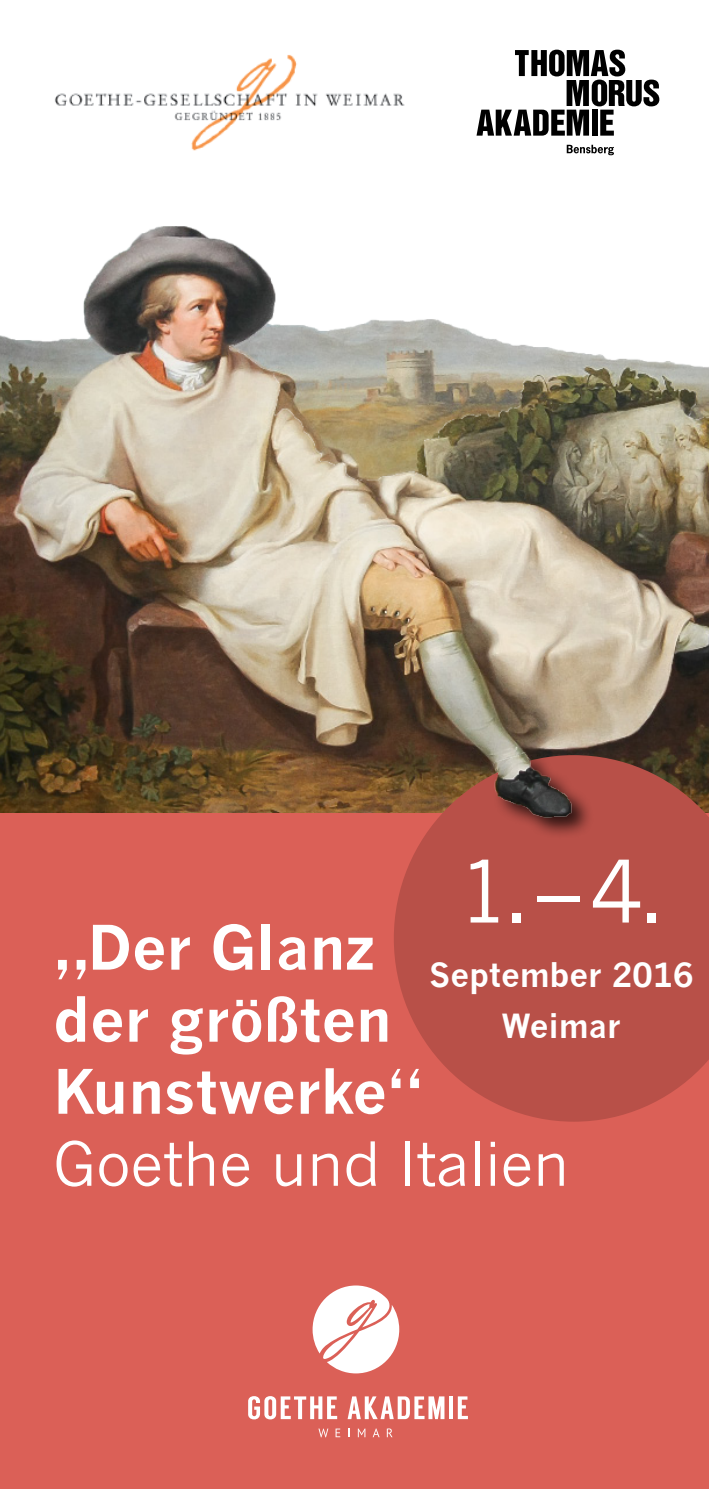
<style>
.page{position:relative;width:709px;height:1489px;background:#fff}
.page>*{position:absolute;margin:0;border:0;box-sizing:border-box;transform-origin:0 0}
.t1{font:85px "News Gothic";color:#fff}
.t2{font:700 60px/72px "News Gothic";color:#fff}
.t3{font:60px "News Gothic";color:#fff}
.t4{font:700 32.5px/50.8px "News Gothic";color:#fff;text-align:center}
</style>
<div class="page">
<div style="left:0;top:813px;width:709px;height:675px;background:#db6057"></div>
<svg style="left:248px;top:1396px;width:89px;height:23px"></svg>
<svg style="left:347px;top:1396px;width:97px;height:22px"></svg>
<hr style="left:449px;top:1396px;width:4px;height:22px;background:#fff">
<svg style="left:458px;top:1396px;width:10px;height:22px"></svg>
<svg style="left:318px;top:1428px;width:10px;height:9px"></svg>
<svg style="left:335px;top:1428px;width:5px;height:8px"></svg>
<svg style="left:358px;top:1428px;width:7px;height:8px"></svg>
<svg style="left:373px;top:1428px;width:6px;height:8px"></svg>
<svg style="left:387px;top:1428px;width:5px;height:8px"></svg>
<svg style="left:312px;top:1285px;width:87px;height:88px"></svg>
<svg style="left:515px;top:50px;width:144px;height:54px"></svg>
<img style="left:55px;top:55px;width:348px;height:49px">
<svg style="left:394px;top:840px;width:315px;height:281px;background:#bc5149"></svg>
<img style="left:0;top:104px;width:709px;height:736px">
<h1 class="t1" style="left:457px;top:839px;width:205px">1.–4.</h1>
<p class="t4" style="left:429px;top:949px;width:266px">September 2016<br>Weimar</p>
<p class="t2" style="left:53px;top:910px;width:369px">„Der Glanz der größten<br>Kunstwerke“</p>
<p class="t3" style="left:53px;top:1127px;width:518px">Goethe und Italien</p>
</div>
